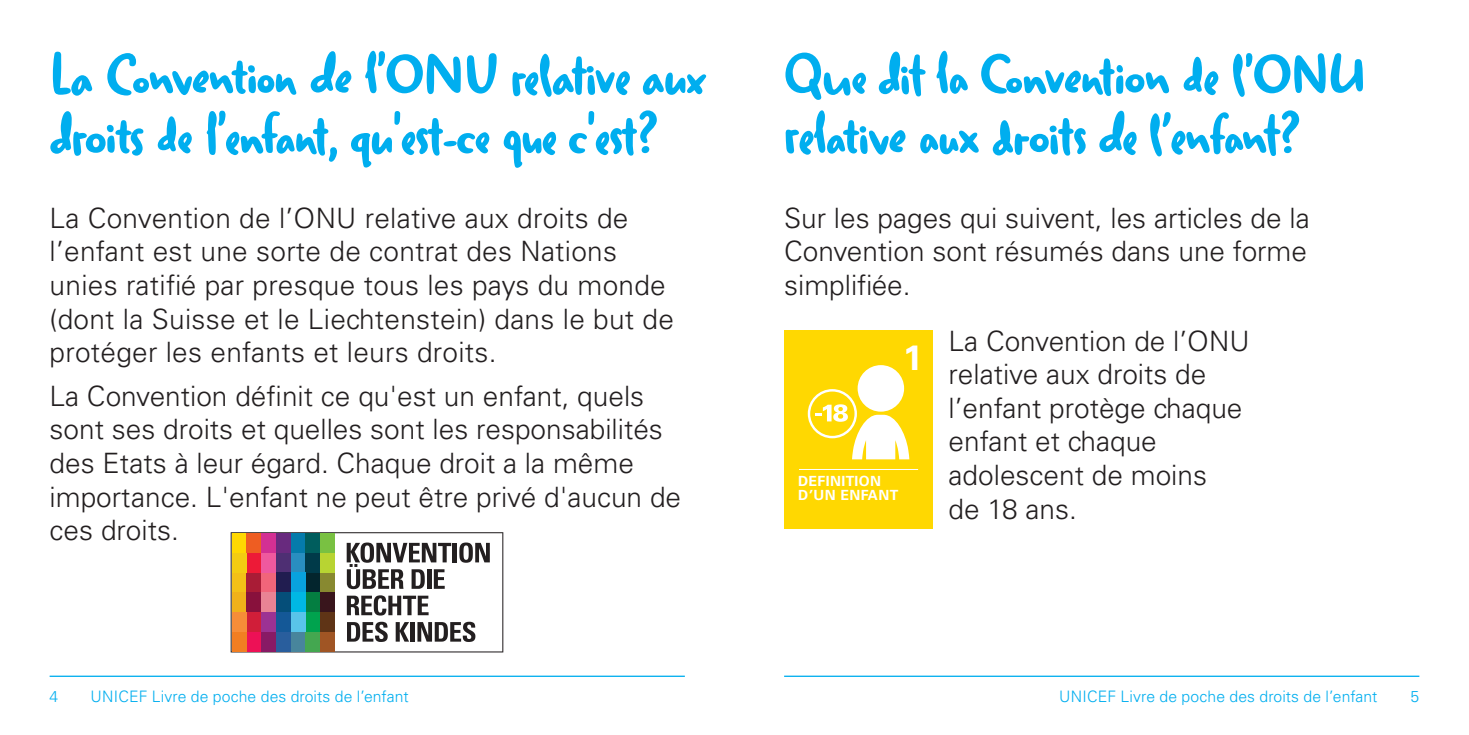
<style>
.page{position:relative;width:1469px;height:735px;background:#fff}
.page>*{position:absolute;margin:0;border:0;box-sizing:border-box;transform-origin:0 0}
.Titel_1{font:700 56px/59.5px "Duffy Script";letter-spacing:-.02em;color:#00aeef}
.t1{font:700 35px "Univers LT Std";color:#fff}
.t2{font:300 28px/33.6px "Univers LT Std";color:#231f20}
.t3{font:300 15.75px "Univers LT Std";letter-spacing:.01em;color:#00aeef}
.Tabelle_Titel{font:700 14px/14px "Univers LT Std";letter-spacing:.03em;color:#fff}
</style>
<div class="page">
<hr style="left:50px;top:675px;width:635px;height:1px;background:#00aeef">
<hr style="left:784px;top:675px;width:635px;height:1px;background:#00aeef">
<svg style="left:231px;top:532px;width:272px;height:120px"></svg>
<div style="left:246px;top:611px;width:15px;height:20px;background:#d01e39"></div>
<div style="left:320px;top:592px;width:15px;height:19px;background:#39151c"></div>
<div style="left:232px;top:533px;width:14px;height:19px;background:#ffd801"></div>
<div style="left:261px;top:611px;width:15px;height:20px;background:#9c3293"></div>
<div style="left:261px;top:572px;width:15px;height:20px;background:#f1657a"></div>
<div style="left:305px;top:611px;width:15px;height:20px;background:#00a34e"></div>
<div style="left:320px;top:572px;width:15px;height:20px;background:#888930"></div>
<div style="left:232px;top:572px;width:14px;height:20px;background:#f3c017"></div>
<div style="left:261px;top:631px;width:15px;height:20px;background:#881a65"></div>
<div style="left:291px;top:552px;width:14px;height:20px;background:#298ec0"></div>
<div style="left:291px;top:533px;width:14px;height:19px;background:#057bab"></div>
<div style="left:320px;top:533px;width:15px;height:19px;background:#79c142"></div>
<div style="left:320px;top:552px;width:15px;height:20px;background:#b8d432"></div>
<div style="left:232px;top:592px;width:14px;height:19px;background:#f0b11a"></div>
<div style="left:276px;top:533px;width:15px;height:19px;background:#682a7e"></div>
<div style="left:276px;top:631px;width:15px;height:20px;background:#295e9d"></div>
<div style="left:291px;top:631px;width:14px;height:20px;background:#48859c"></div>
<div style="left:305px;top:592px;width:15px;height:19px;background:#047e41"></div>
<div style="left:320px;top:631px;width:15px;height:20px;background:#a05524"></div>
<div style="left:232px;top:611px;width:14px;height:20px;background:#f68d38"></div>
<div style="left:276px;top:552px;width:15px;height:20px;background:#4e2f73"></div>
<div style="left:276px;top:611px;width:15px;height:20px;background:#145897"></div>
<div style="left:305px;top:533px;width:15px;height:19px;background:#005d5d"></div>
<div style="left:305px;top:572px;width:15px;height:20px;background:#03252d"></div>
<div style="left:320px;top:611px;width:15px;height:20px;background:#5f3416"></div>
<div style="left:246px;top:631px;width:15px;height:20px;background:#ed1156"></div>
<div style="left:276px;top:572px;width:15px;height:20px;background:#211d50"></div>
<div style="left:276px;top:592px;width:15px;height:19px;background:#054e79"></div>
<div style="left:305px;top:552px;width:15px;height:20px;background:#003a49"></div>
<div style="left:305px;top:631px;width:15px;height:20px;background:#44a750"></div>
<div style="left:261px;top:592px;width:15px;height:19px;background:#e98394"></div>
<div style="left:261px;top:552px;width:15px;height:20px;background:#ef599e"></div>
<div style="left:261px;top:533px;width:15px;height:19px;background:#d33093"></div>
<div style="left:246px;top:572px;width:15px;height:20px;background:#a91c36"></div>
<div style="left:232px;top:631px;width:14px;height:20px;background:#f17e22"></div>
<div style="left:246px;top:533px;width:15px;height:19px;background:#ee5d22"></div>
<div style="left:246px;top:552px;width:15px;height:20px;background:#ed1a37"></div>
<div style="left:246px;top:592px;width:15px;height:19px;background:#88113c"></div>
<div style="left:232px;top:552px;width:14px;height:20px;background:#f3cc12"></div>
<div style="left:291px;top:611px;width:14px;height:20px;background:#59c4e9"></div>
<div style="left:291px;top:572px;width:14px;height:20px;background:#08a2de"></div>
<div style="left:291px;top:592px;width:14px;height:19px;background:#00b8e4"></div>
<div style="left:784px;top:330px;width:149px;height:198px;background:#ffd801"></div>
<hr style="left:799px;top:469px;width:119px;height:1px;background:#fff">
<div style="left:857px;top:365px;width:47px;height:46px;background:#fff;border-radius:50%"></div>
<svg style="left:807px;top:389px;width:102px;height:70px"></svg>
<p class="Titel_1" style="left:50px;top:44px;width:658px">La Convention de l’ONU relative aux droits de l’enfant, qu'est-ce que c'est?</p>
<p class="t2" style="left:50px;top:201px;width:626px">La Convention de l’ONU relative aux droits de l’enfant est une sorte de contrat des Nations unies ratifié par presque tous les pays du monde (dont la Suisse et le Liechtenstein) dans le but de protéger les enfants et leurs droits.</p>
<p class="t2" style="left:50px;top:379px;width:633px">La Convention définit ce qu'est un enfant, quels sont ses droits et quelles sont les responsabilités des Etats à leur égard. Chaque droit a la même importance. L'enfant ne peut être privé d'aucun de ces droits.</p>
<p class="Titel_1" style="left:784px;top:44px;width:583px">Que dit la Convention de l’ONU relative aux droits de l’enfant?</p>
<p class="t2" style="left:784px;top:201px;width:527px;text-align:justify">Sur les pages qui suivent, les articles de la Convention sont résumés dans une forme simplifiée.</p>
<p class="t1" style="left:903px;top:336px;width:21px">1</p>
<p class="Tabelle_Titel" style="left:798px;top:474px;width:102px">DEFINITION<br>D’UN ENFANT</p>
<p class="t2" style="left:948px;top:323px;width:302px">La Convention de l’ONU relative aux droits de l’enfant protège chaque enfant et chaque adolescent de moins<br>de 18 ans.</p>
<p class="t3" style="left:50px;top:686px;width:10px">4</p>
<p class="t3" style="left:91px;top:686px;width:320px">UNICEF Livre de poche des droits de l’enfant</p>
<p class="t3" style="left:1059px;top:686px;width:320px">UNICEF Livre de poche des droits de l’enfant</p>
<p class="t3" style="left:1410px;top:686px;width:10px">5</p>
</div>
